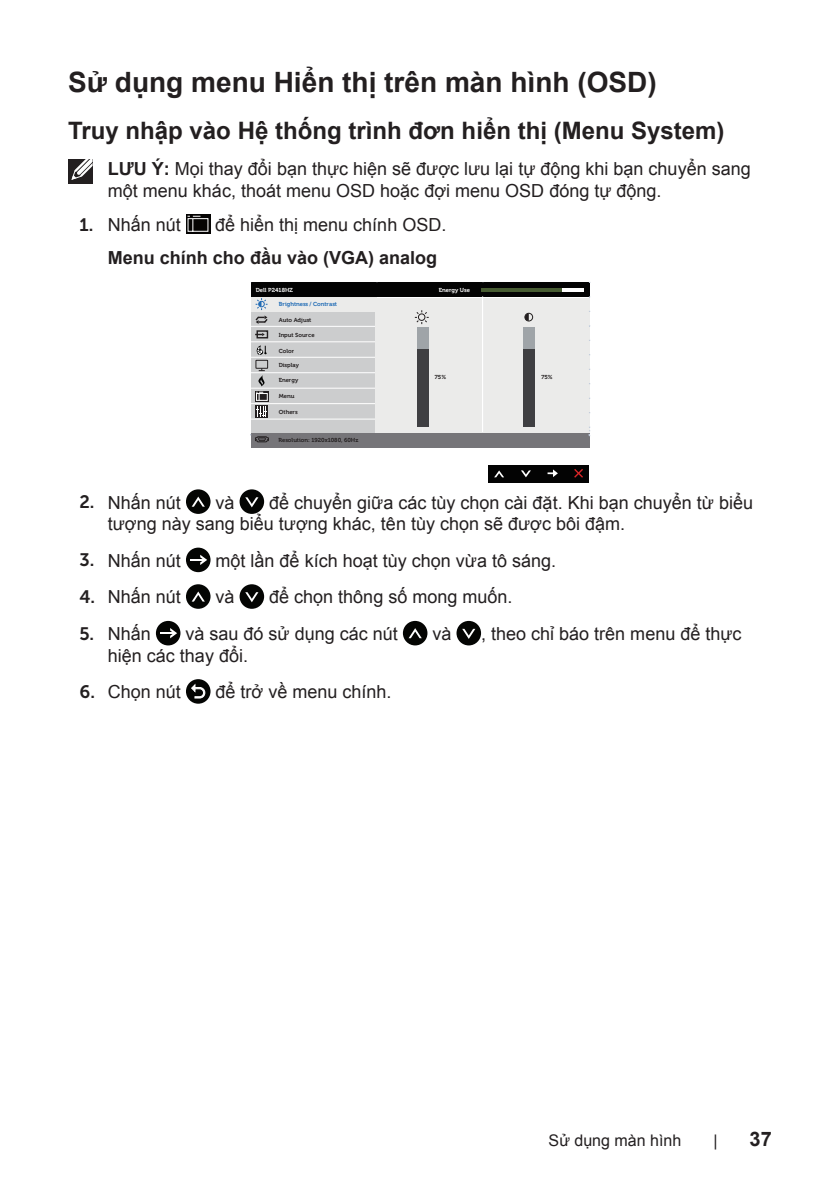
<style>
.page{position:relative;width:840px;height:1191px;background:#fff}
.page>*{position:absolute;margin:0;border:0;box-sizing:border-box;transform-origin:0 0}
.Head_2{font:700 28px "Arial";color:#231f20}
.Head_3{font:700 24px "Arial";color:#231f20}
.t1{font:700 20px "Arial";color:#231f20}
.text{font:18px/21.6px "Arial";color:#231f20}
.text-2{font:700 18px "Arial";color:#231f20}
.t2{font:16px "Arial";color:#231f20}
.t3{font:700 5.8px "Museo For Dell";color:#231f20}
.t4{font:700 5.8px "Museo For Dell";color:#fff}
.t5{font:700 5.8px "Museo For Dell";color:#1f6bb5}
.s1{font-weight:700}
.s2{font-family:"Museo Sans For Dell 700"}
</style>
<div class="page">
<div style="left:68px;top:159px;width:24px;height:24px;background:#231f20"></div>
<svg style="left:71px;top:159px;width:22px;height:22px"></svg>
<div style="left:186px;top:214px;width:24px;height:19px;background:#050403"></div>
<svg style="left:187px;top:215px;width:22px;height:17px"></svg>
<div style="left:250px;top:311px;width:126px;height:132px;background:#cccdce"></div>
<div style="left:256px;top:330px;width:12px;height:8px;border:1px solid #231f20"></div>
<svg style="left:255px;top:333px;width:9px;height:3px"></svg>
<div style="left:255px;top:406px;width:13px;height:12px;background:#231f20"></div>
<svg style="left:256px;top:407px;width:11px;height:10px"></svg>
<div style="left:255px;top:391px;width:13px;height:10px;background:#231f20"></div>
<div style="left:256px;top:393px;width:11px;height:7px;border:1px solid #fff"></div>
<svg style="left:256px;top:392px;width:7px;height:8px"></svg>
<div style="left:255px;top:360px;width:13px;height:9px;border:1px solid #231f20"></div>
<svg style="left:255px;top:345px;width:11px;height:12px"></svg>
<svg style="left:257px;top:368px;width:8px;height:18px"></svg>
<hr style="left:249px;top:341px;width:126px;height:1px;background:#fff">
<hr style="left:249px;top:326px;width:126px;height:1px;background:#fff">
<hr style="left:249px;top:357px;width:126px;height:1px;background:#fff">
<hr style="left:249px;top:372px;width:126px;height:1px;background:#fff">
<hr style="left:249px;top:388px;width:126px;height:1px;background:#fff">
<hr style="left:249px;top:403px;width:126px;height:1px;background:#fff">
<hr style="left:249px;top:419px;width:126px;height:1px;background:#fff">
<div style="left:251px;top:297px;width:125px;height:14px;background:#ebebea"></div>
<div style="left:488px;top:465px;width:101px;height:18px;background:#030303"></div>
<svg style="left:494px;top:470px;width:10px;height:7px"></svg>
<svg style="left:521px;top:470px;width:9px;height:7px"></svg>
<svg style="left:547px;top:469px;width:10px;height:8px"></svg>
<div style="left:250px;top:282px;width:339px;height:15px;background:#030303"></div>
<div style="left:375px;top:297px;width:214px;height:146px;background:#ebebea"></div>
<div style="left:250px;top:432px;width:339px;height:15px;background:#767579"></div>
<hr style="left:482px;top:297px;width:1px;height:135px;background:#fff">
<svg style="left:588px;top:427px;width:2px;height:10px"></svg>
<hr style="left:481px;top:288px;width:102px;height:4px;background:#fff">
<hr style="left:481px;top:288px;width:80px;height:4px;background:#465b31">
<svg style="left:254px;top:298px;width:15px;height:26px"></svg>
<div style="left:416px;top:327px;width:12px;height:100px;background:#9fa4a8"></div>
<div style="left:416px;top:349px;width:12px;height:78px;background:#3f3f42"></div>
<div style="left:523px;top:327px;width:11px;height:100px;background:#9fa4a8"></div>
<div style="left:523px;top:349px;width:11px;height:78px;background:#3f3f42"></div>
<svg style="left:414px;top:310px;width:14px;height:14px"></svg>
<div style="left:524px;top:313px;width:9px;height:8px;border:1px solid #231f20;border-radius:50%"></div>
<svg style="left:524px;top:313px;width:4px;height:8px"></svg>
<svg style="left:250px;top:434px;width:19px;height:8px"></svg>
<svg style="left:574px;top:469px;width:9px;height:9px"></svg>
<div style="left:186px;top:489px;width:24px;height:25px;background:#040503;border-radius:50%"></div>
<svg style="left:191px;top:496px;width:14px;height:11px"></svg>
<div style="left:239px;top:489px;width:25px;height:25px;background:#040503;border-radius:50%"></div>
<svg style="left:245px;top:497px;width:13px;height:10px"></svg>
<div style="left:186px;top:547px;width:24px;height:25px;background:#040503;border-radius:50%"></div>
<svg style="left:190px;top:555px;width:17px;height:10px"></svg>
<div style="left:186px;top:584px;width:24px;height:25px;background:#040503;border-radius:50%"></div>
<svg style="left:192px;top:591px;width:13px;height:10px"></svg>
<div style="left:239px;top:584px;width:25px;height:25px;background:#040503;border-radius:50%"></div>
<svg style="left:245px;top:592px;width:13px;height:10px"></svg>
<div style="left:156px;top:621px;width:24px;height:24px;background:#040503;border-radius:50%"></div>
<svg style="left:160px;top:628px;width:17px;height:10px"></svg>
<div style="left:402px;top:621px;width:25px;height:24px;background:#040503;border-radius:50%"></div>
<svg style="left:408px;top:628px;width:13px;height:10px"></svg>
<div style="left:456px;top:621px;width:25px;height:24px;background:#040503;border-radius:50%"></div>
<svg style="left:462px;top:629px;width:13px;height:10px"></svg>
<div style="left:186px;top:679px;width:24px;height:24px;background:#040503;border-radius:50%"></div>
<svg style="left:191px;top:683px;width:14px;height:15px"></svg>
<p class="Head_2" style="left:68px;top:64px;width:590px">Sử dụng menu Hiển thị trên màn hình (OSD)</p>
<p class="Head_3" style="left:68px;top:115px;width:657px">Truy nhập vào Hệ thống trình đơn hiển thị (Menu System)</p>
<p class="text" style="left:108px;top:158px;width:644px"><span class="s1">LƯU Ý:</span> Mọi thay đổi bạn thực hiện sẽ được lưu lại tự động khi bạn chuyển sang một menu khác, thoát menu OSD hoặc đợi menu OSD đóng tự động.</p>
<p class="text" style="left:79px;top:214px;width:103px"><span class="s2">1.</span> Nhấn nút</p>
<p class="text" style="left:215px;top:214px;width:233px">để hiển thị menu chính OSD.</p>
<p class="text-2" style="left:108px;top:246px;width:331px">Menu chính cho đầu vào (VGA) analog</p>
<p class="t4" style="left:256px;top:286px;width:38px">Dell P2418HZ</p>
<p class="t4" style="left:438px;top:286px;width:33px">Energy Use</p>
<p class="t5" style="left:279px;top:301px;width:60px">Brightness / Contrast</p>
<p class="t3" style="left:279px;top:316px;width:34px">Auto Adjust</p>
<p class="t3" style="left:279px;top:331px;width:37px">Input Source</p>
<p class="t3" style="left:279px;top:347px;width:17px">Color</p>
<p class="t3" style="left:279px;top:361px;width:22px">Display</p>
<p class="t3" style="left:279px;top:376px;width:21px">Energy</p>
<p class="t3" style="left:279px;top:393px;width:17px">Menu</p>
<p class="t3" style="left:279px;top:408px;width:20px">Others</p>
<p class="t3" style="left:278px;top:436px;width:81px">Resolution: 1920x1080, 60Hz</p>
<p class="t3" style="left:434px;top:373px;width:13px">75%</p>
<p class="t3" style="left:541px;top:373px;width:13px">75%</p>
<p class="text" style="left:108px;top:491px;width:646px;text-indent:161px">để chuyển giữa các tùy chọn cài đặt. Khi bạn chuyển từ biểu tượng này sang biểu tượng khác, tên tùy chọn sẽ được bôi đậm.</p>
<p class="text" style="left:79px;top:550px;width:103px"><span class="s2">3.</span> Nhấn nút</p>
<p class="text" style="left:215px;top:550px;width:342px">một lần để kích hoạt tùy chọn vừa tô sáng.</p>
<p class="text" style="left:79px;top:586px;width:103px"><span class="s2">4.</span> Nhấn nút</p>
<p class="text" style="left:215px;top:586px;width:19px">và</p>
<p class="text" style="left:269px;top:586px;width:245px">để chọn thông số mong muốn.</p>
<p class="text" style="left:79px;top:623px;width:73px"><span class="s2">5.</span> Nhấn</p>
<p class="text" style="left:185px;top:623px;width:214px">và sau đó sử dụng các nút</p>
<p class="text" style="left:432px;top:623px;width:19px">và</p>
<p class="text" style="left:481px;top:623px;width:262px">, theo chỉ báo trên menu để thực</p>
<p class="text" style="left:108px;top:644px;width:142px">hiện các thay đổi.</p>
<p class="text" style="left:79px;top:681px;width:103px"><span class="s2">6.</span> Chọn nút</p>
<p class="text" style="left:215px;top:681px;width:177px">để trở về menu chính.</p>
<p class="text" style="left:79px;top:491px;width:103px"><span class="s2">2.</span> Nhấn nút</p>
<p class="text" style="left:215px;top:491px;width:19px">và</p>
<p class="t2" style="left:548px;top:1129px;width:134px">Sử dụng màn hình</p>
<p class="t2" style="left:713px;top:1129px;width:6px">|</p>
<p class="t1" style="left:749px;top:1125px;width:24px">37</p>
</div>
